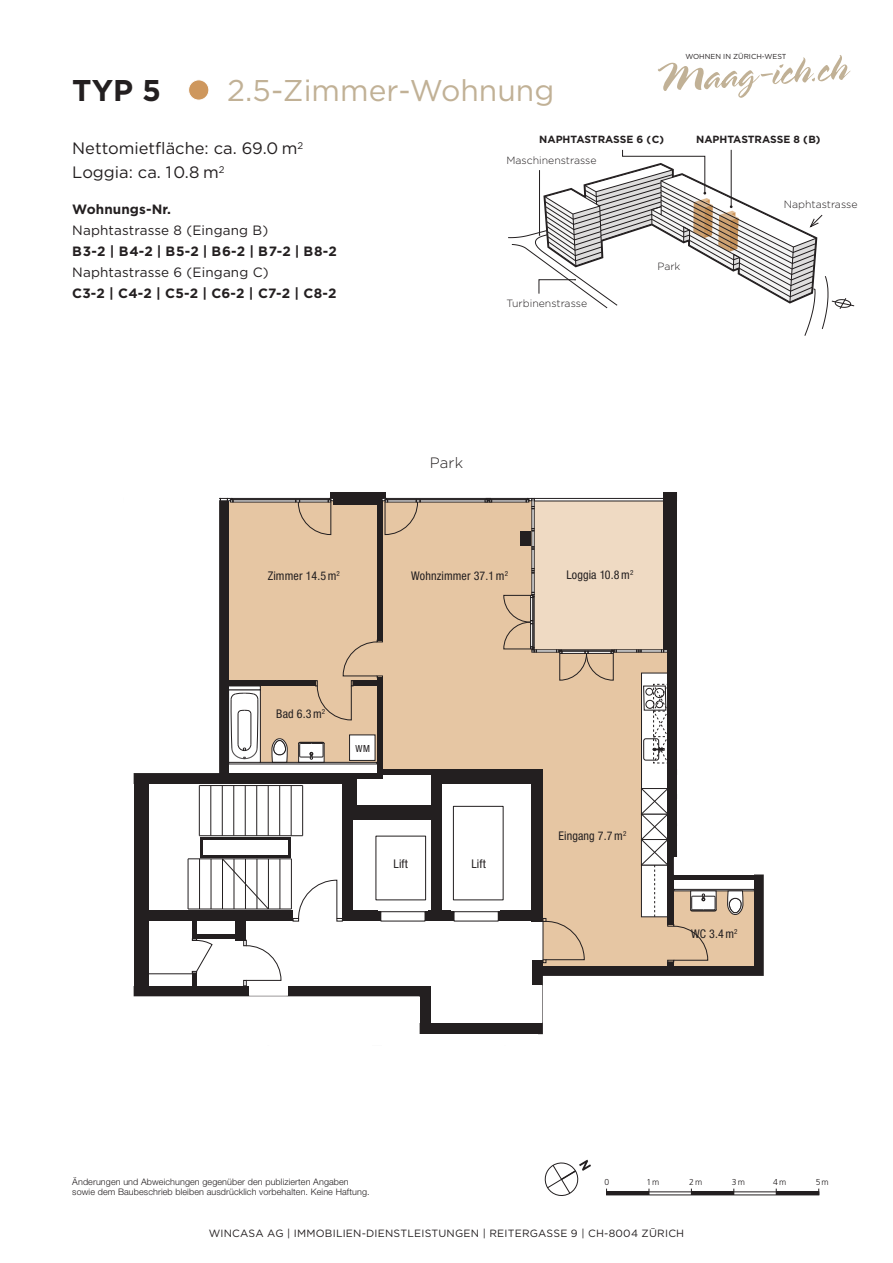
<style>
.page{position:relative;width:893px;height:1263px;background:#fff}
.page>*{position:absolute;margin:0;border:0;box-sizing:border-box;transform-origin:0 0}
.Fliesstext{font:30px "Gotham";color:#c1b196}
.Fliesstext-2{font:700 30px "Gotham";color:#231f20}
.Fliesstext-3{font:16.5px "Gotham";color:#231f20}
.Fliesstext-4{font:300 15px "Gotham";color:#231f20}
.Fliesstext-5{font:13.5px "Gotham";letter-spacing:.01em;color:#231f20}
.Fliesstext-6{font:700 13.5px "Gotham";letter-spacing:.01em;color:#231f20}
.Fliesstext-7{font:700 13.5px "Gotham";letter-spacing:.05em;color:#231f20}
.Fliesstext-8{font:condensed 12px "Helvetica Neue";letter-spacing:.01em;color:#231f20}
.t1{font:10.5px "Gotham";letter-spacing:.02em;color:#231f20}
.Fliesstext-9{font:300 10.5px "Gotham";color:#231f20}
.Fliesstext-10{font:700 10.35px "Gotham";color:#231f20}
.Fliesstext-11{font:condensed 9.75px "Helvetica Neue";color:#231f20}
.Fliesstext-12{font:300 9px "Helvetica Neue CE";letter-spacing:.01em;color:#231f20}
.Marginalien{font:300 8.7px "Frutiger";letter-spacing:.125em;color:#231f20}
.t2{font:7.2px "Gotham";color:#231f20}
</style>
<div class="page">
<svg style="left:658px;top:55px;width:192px;height:43px"></svg>
<svg style="left:133px;top:492px;width:631px;height:543px"></svg>
<div style="left:189px;top:80px;width:20px;height:20px;background:#ce975d;border-radius:50%"></div>
<div style="left:188px;top:79px;width:21px;height:22px;border:1px solid #fff;border-radius:50%"></div>
<svg style="left:544px;top:1160px;width:47px;height:36px"></svg>
<hr style="left:607px;top:1192px;width:42px;height:3px;background:#231f20">
<hr style="left:691px;top:1192px;width:43px;height:3px;background:#231f20">
<hr style="left:776px;top:1192px;width:43px;height:3px;background:#231f20">
<svg style="left:508px;top:149px;width:346px;height:187px"></svg>
<p class="t2" style="left:685px;top:52px;width:103px">WOHNEN IN ZÜRICH-WEST</p>
<p class="Fliesstext-2" style="left:72px;top:73px;width:90px">TYP 5</p>
<p class="Fliesstext" style="left:227px;top:73px;width:328px">2.5-Zimmer-Wohnung</p>
<p class="Fliesstext-10" style="left:539px;top:133px;width:126px">NAPHTASTRASSE 6 (C)</p>
<p class="Fliesstext-10" style="left:696px;top:133px;width:126px">NAPHTASTRASSE 8 (B)</p>
<p class="Fliesstext-3" style="left:72px;top:139px;width:233px">Nettomietfläche: ca. 69.0 m<sup>2</sup></p>
<p class="Fliesstext-3" style="left:72px;top:163px;width:154px">Loggia: ca. 10.8 m<sup>2</sup></p>
<p class="Fliesstext-6" style="left:72px;top:202px;width:100px">Wohnungs-Nr.</p>
<p class="Fliesstext-5" style="left:72px;top:223px;width:197px">Naphtastrasse 8 (Eingang B)</p>
<p class="Fliesstext-7" style="left:72px;top:244px;width:266px">B3-2 | B4-2 | B5-2 | B6-2 | B7-2 | B8-2</p>
<p class="Fliesstext-5" style="left:72px;top:265px;width:198px">Naphtastrasse 6 (Eingang C)</p>
<p class="Fliesstext-6" style="left:72px;top:286px;width:266px">C3-2 | C4-2 | C5-2 | C6-2 | C7-2 | C8-2</p>
<p class="Fliesstext-9" style="left:506px;top:155px;width:92px">Maschinenstrasse</p>
<p class="Fliesstext-9" style="left:784px;top:199px;width:75px">Naphtastrasse</p>
<p class="Fliesstext-9" style="left:657px;top:260px;width:25px">Park</p>
<p class="Fliesstext-9" style="left:506px;top:297px;width:82px">Turbinenstrasse</p>
<p class="Fliesstext-4" style="left:430px;top:454px;width:35px">Park</p>
<p class="Fliesstext-8" style="left:268px;top:569px;width:74px">Zimmer 14.5 m<sup>2</sup></p>
<p class="Fliesstext-8" style="left:566px;top:567px;width:68px">Loggia 10.8 m<sup>2</sup></p>
<p class="Fliesstext-8" style="left:411px;top:569px;width:98px">Wohnzimmer 37.1 m<sup>2</sup></p>
<p class="Fliesstext-8" style="left:276px;top:707px;width:50px">Bad 6.3 m<sup>2</sup></p>
<p class="Fliesstext-11" style="left:355px;top:743px;width:16px">WM</p>
<p class="Fliesstext-8" style="left:394px;top:857px;width:16px">Lift</p>
<p class="Fliesstext-8" style="left:471px;top:857px;width:16px">Lift</p>
<p class="Fliesstext-8" style="left:559px;top:829px;width:69px">Eingang 7.7 m<sup>2</sup></p>
<p class="Fliesstext-8" style="left:691px;top:927px;width:48px">WC 3.4 m<sup>2</sup></p>
<p class="Fliesstext-12" style="left:72px;top:1176px;width:278px">Änderungen und Abweichungen gegenüber den publizierten Angaben</p>
<p class="Fliesstext-12" style="left:72px;top:1187px;width:299px">sowie dem Baubeschrieb bleiben ausdrücklich vorbehalten. Keine Haftung.</p>
<p class="Marginalien" style="left:605px;top:1177px;width:6px">0</p>
<p class="Marginalien" style="left:646px;top:1177px;width:15px">1m</p>
<p class="Marginalien" style="left:689px;top:1177px;width:15px">2m</p>
<p class="Marginalien" style="left:732px;top:1177px;width:15px">3m</p>
<p class="Marginalien" style="left:773px;top:1177px;width:15px">4m</p>
<p class="Marginalien" style="left:816px;top:1177px;width:15px">5m</p>
<p class="t1" style="left:209px;top:1227px;width:477px">WINCASA AG | IMMOBILIEN-DIENSTLEISTUNGEN | REITERGASSE 9 | CH-8004 ZÜRICH</p>
</div>
